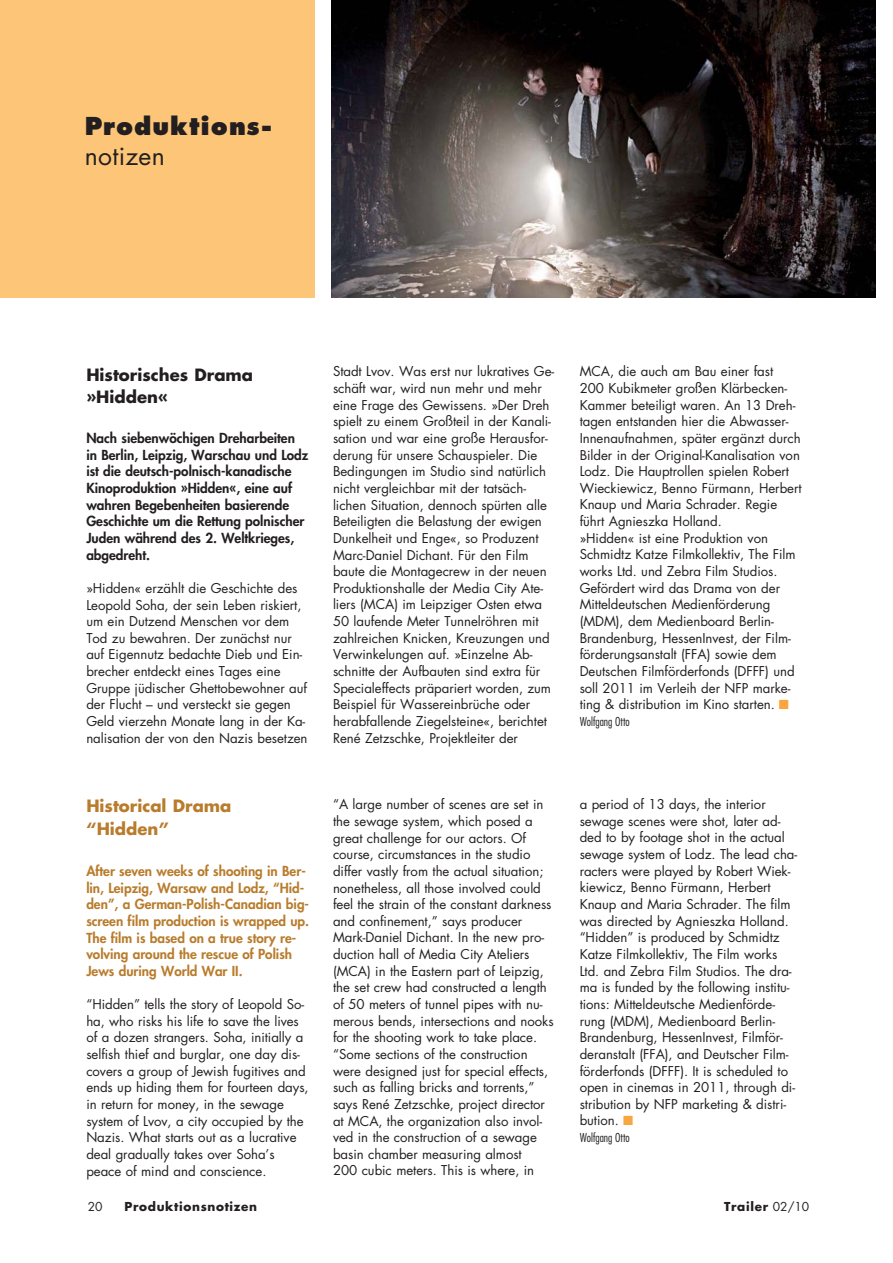
<style>
.page{position:relative;width:893px;height:1263px;background:#fff}
.page>*{position:absolute;margin:0;border:0;box-sizing:border-box;transform-origin:0 0}
.t1{font:24.75px "Futura LT";letter-spacing:.01em;color:#231f20}
.t2{font:800 24px "Futura LT";letter-spacing:.04em;color:#231f20}
.t3{font:700 16.5px/22.5px "Futura LT";color:#231f20}
.t4{font:700 16.5px/22.5px "Futura LT";color:#b97c2c}
.t5{font:800 13.5px/16.6px "Futura";color:#231f20}
.t6{font:800 13.5px/16.6px "Futura";color:#b97c2c}
.t7{font:13.2px/16.6px "Futura LT";letter-spacing:-.005em;color:#231f20}
.t8{font:700 12px "Futura LT";letter-spacing:.055em;color:#231f20}
.t9{font:300 condensed 12px "Futura";color:#231f20}
.t10{font:12px "Futura LT";color:#231f20}
.s1{color:#faa63f}
.s2{font-weight:400}
</style>
<div class="page">
<div style="left:0;top:0;width:314px;height:298px;background:#fdc578"></div>
<img style="left:331px;top:0;width:545px;height:298px">
<h2 class="t2" style="left:85px;top:115px;width:189px">Produktions-</h2>
<h1 class="t1" style="left:85px;top:144px;width:81px">notizen</h1>
<p class="t3" style="left:86px;top:365px;width:168px">Historisches Drama »Hidden«</p>
<p class="t5" style="left:86px;top:431px;width:223px">Nach siebenwöchigen Dreharbeiten in Berlin, Leipzig, Warschau und Lodz ist die deutsch-polnisch-kanadische Kinoproduktion »Hidden«, eine auf wahren Begebenheiten basierende Geschichte um die Rettung polnischer Juden während des 2. Weltkrieges, abgedreht.</p>
<p class="t7" style="left:86px;top:581px;width:223px">»Hidden« erzählt die Geschichte des Leopold Soha, der sein Leben riskiert, um ein Dutzend Menschen vor dem Tod zu bewahren. Der zunächst nur auf Eigennutz bedachte Dieb und Ein&shy;brecher entdeckt eines Tages eine Gruppe jüdischer Ghettobewohner auf der Flucht – und versteckt sie gegen Geld vierzehn Monate lang in der Ka&shy;nalisation der von den Nazis besetzen</p>
<p class="t4" style="left:86px;top:796px;width:147px">Historical Drama “Hidden”</p>
<p class="t6" style="left:86px;top:864px;width:224px">After seven weeks of shooting in Ber&shy;lin, Leipzig, Warsaw and Lodz, “Hid&shy;den”, a German-Polish-Canadian big&shy;screen film production is wrapped up.<br>The film is based on a true story re&shy;volving around the rescue of Polish Jews during World War II.</p>
<p class="t7" style="left:86px;top:997px;width:224px">“Hidden” tells the story of Leopold So&shy;ha, who risks his life to save the lives of a dozen strangers. Soha, initially a selfish thief and burglar, one day dis&shy;covers a group of Jewish fugitives and ends up hiding them for fourteen days, in return for money, in the sewage system of Lvov, a city occupied by the Nazis. What starts out as a lucrative deal gradually takes over Soha’s peace of mind and conscience.</p>
<p class="t7" style="left:333px;top:364px;width:223px">Stadt Lvov. Was erst nur lukratives Ge&shy;schäft war, wird nun mehr und mehr eine Frage des Gewissens. »Der Dreh spielt zu einem Großteil in der Kanali&shy;sation und war eine große Herausfor&shy;derung für unsere Schauspieler. Die Bedingungen im Studio sind natürlich nicht vergleichbar mit der tatsäch&shy;lichen Situation, dennoch spürten alle Beteiligten die Belastung der ewigen Dunkelheit und Enge«, so Produzent Marc-Daniel Dichant. Für den Film baute die Montagecrew in der neuen Produktionshalle der Media City Ate&shy;liers (MCA) im Leipziger Osten etwa 50 laufende Meter Tunnelröhren mit zahlreichen Knicken, Kreuzungen und Verwinkelungen auf. »Einzelne Ab&shy;schnitte der Aufbauten sind extra für Specialeffects präpariert worden, zum Beispiel für Wassereinbrüche oder herabfallende Ziegelsteine«, berichtet René Zetzschke, Projektleiter der</p>
<p class="t7" style="left:580px;top:364px;width:223px">MCA, die auch am Bau einer fast<br>200 Kubikmeter großen Klärbecken-Kammer beteiligt waren. An 13 Dreh&shy;tagen entstanden hier die Abwasser-Innenaufnahmen, später ergänzt durch Bilder in der Original-Kanalisation von Lodz. Die Hauptrollen spielen Robert Wieckiewicz, Benno Fürmann, Herbert Knaup und Maria Schrader. Regie führt Agnieszka Holland.<br>»Hidden« ist eine Produktion von Schmidtz Katze Filmkollektiv, The Film works Ltd. und Zebra Film Studios.<br>Gefördert wird das Drama von der Mitteldeutschen Medienförderung (MDM), dem Medienboard Berlin-Brandenburg, HessenInvest, der Film&shy;förderungsanstalt (FFA) sowie dem Deutschen Filmförderfonds (DFFF) und soll 2011 im Verleih der NFP marke&shy;ting &amp; distribution im Kino starten. <span class="s1">■</span></p>
<p class="t9" style="left:580px;top:717px;width:52px">Wolfgang Otto</p>
<p class="t7" style="left:333px;top:797px;width:222px">“A large number of scenes are set in the sewage system, which posed a great challenge for our actors. Of course, circumstances in the studio differ vastly from the actual situation; nonetheless, all those involved could feel the strain of the constant darkness and confinement,” says producer Mark-Daniel Dichant. In the new pro&shy;duction hall of Media City Ateliers (MCA) in the Eastern part of Leipzig, the set crew had constructed a length of 50 meters of tunnel pipes with nu&shy;merous bends, intersections and nooks for the shooting work to take place. “Some sections of the construction were designed just for special effects, such as falling bricks and torrents,” says René Zetzschke, project director at MCA, the organization also invol&shy;ved in the construction of a sewage basin chamber measuring almost<br>200 cubic meters. This is where, in</p>
<p class="t7" style="left:580px;top:797px;width:219px">a period of 13 days, the interior sewage scenes were shot, later ad&shy;ded to by footage shot in the actual sewage system of Lodz. The lead cha&shy;racters were played by Robert Wiek&shy;kiewicz, Benno Fürmann, Herbert Knaup and Maria Schrader. The film was directed by Agnieszka Holland. “Hidden” is produced by Schmidtz Katze Filmkollektiv, The Film works Ltd. and Zebra Film Studios. The dra&shy;ma is funded by the following institu&shy;tions: Mitteldeutsche Medienförde&shy;rung (MDM), Medienboard Berlin-Brandenburg, HessenInvest, Filmför&shy;deranstalt (FFA), and Deutscher Film&shy;förderfonds (DFFF). It is scheduled to open in cinemas in 2011, through di&shy;stribution by NFP marketing &amp; distri&shy;bution. <span class="s1">■</span></p>
<p class="t9" style="left:580px;top:1133px;width:52px">Wolfgang Otto</p>
<p class="t10" style="left:88px;top:1201px;width:16px">20</p>
<p class="t8" style="left:125px;top:1201px;width:134px">Produktionsnotizen</p>
<p class="t8" style="left:724px;top:1201px;width:87px">Trailer <span class="s2">02/10</span></p>
</div>
